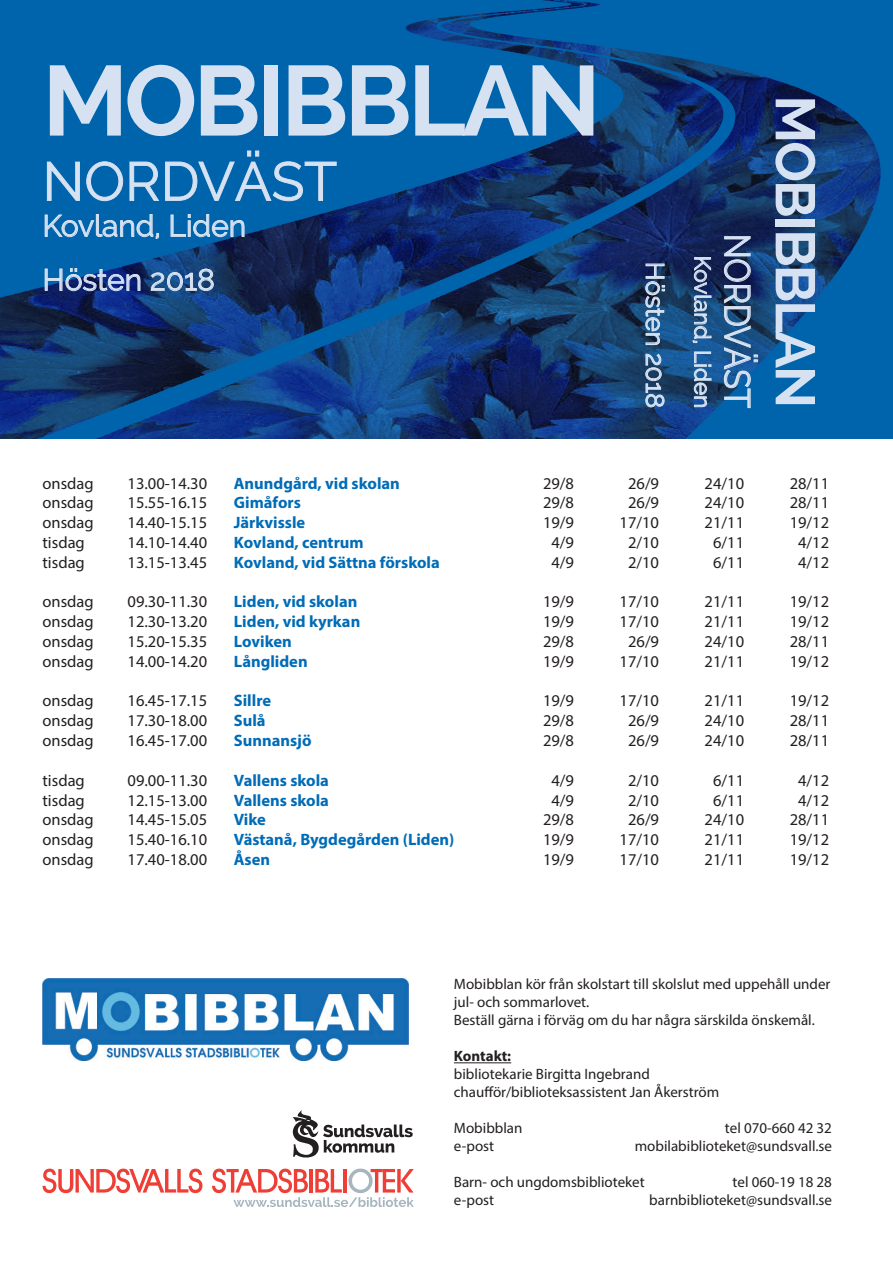
<style>
.page{position:relative;width:893px;height:1263px;background:#fff}
.page>*{position:absolute;margin:0;border:0;box-sizing:border-box;transform-origin:0 0}
.t1{font:700 99px "Raleway";letter-spacing:-.04em;color:#d6e2f2}
.t2{font:700 55.5px "Raleway";letter-spacing:-.04em;color:#d6e2f2}
.t3{font:54px "Raleway";color:#d6e2f2}
.t4{font:36px "Raleway";letter-spacing:-.01em;color:#d6e2f2;scale:.9 1}
.t5{font:30px "Raleway";color:#d6e2f2}
.t6{font:25.5px "Raleway";color:#d6e2f2}
.t7{font:22.5px "Raleway";color:#d6e2f2}
.t8{font:16.5px "Myriad Pro";color:#231f20}
.t9{font:700 16.5px "Myriad Pro";color:#006cb7}
.t10{font:15px/18px "Myriad Pro";color:#231f20}
.t11{font:700 15px "Myriad Pro";color:#231f20}
</style>
<div class="page">
<img style="left:0;top:0;width:893px;height:438px">
<svg style="left:43px;top:1168px;width:159px;height:25px"></svg>
<svg style="left:212px;top:1168px;width:202px;height:39px"></svg>
<svg style="left:293px;top:1110px;width:120px;height:47px"></svg>
<hr style="left:454px;top:1062px;width:57px;height:1px;background:#231f20">
<svg style="left:47px;top:161px;width:33px;height:40px"></svg>
<svg style="left:86px;top:161px;width:37px;height:40px"></svg>
<svg style="left:129px;top:150px;width:208px;height:51px"></svg>
<svg style="left:44px;top:214px;width:115px;height:25px"></svg>
<svg style="left:170px;top:214px;width:75px;height:23px"></svg>
<svg style="left:44px;top:268px;width:97px;height:23px"></svg>
<svg style="left:151px;top:268px;width:63px;height:23px"></svg>
<img style="left:724px;top:236px;width:34px;height:172px">
<svg style="left:692px;top:257px;width:20px;height:86px"></svg>
<svg style="left:694px;top:351px;width:18px;height:56px"></svg>
<svg style="left:645px;top:263px;width:20px;height:82px"></svg>
<svg style="left:645px;top:353px;width:20px;height:55px"></svg>
<img style="left:43px;top:978px;width:366px;height:82px">
<p class="t1" style="left:43px;top:44px;width:560px">MOBIBBLAN</p>
<p class="t3" style="left:43px;top:150px;width:296px">NORDVÄST</p>
<p class="t5" style="left:43px;top:208px;width:205px">Kovland, Liden</p>
<p class="t5" style="left:43px;top:262px;width:174px">Hösten 2018</p>
<p class="t6" style="left:670px;top:262px;width:148px;rotate:90deg">Hösten 2018</p>
<p class="t7" style="left:716px;top:255px;width:154px;rotate:90deg">Kovland, Liden</p>
<p class="t4" style="left:758px;top:234px;width:195px;rotate:90deg">NORDVÄST</p>
<p class="t2" style="left:827px;top:95px;width:314px;rotate:90deg">MOBIBBLAN</p>
<p class="t8" style="left:43px;top:473px;width:53px">onsdag</p>
<p class="t8" style="left:128px;top:473px;width:81px">13.00-14.30</p>
<p class="t9" style="left:234px;top:472px;width:168px">Anundgård, vid skolan</p>
<p class="t8" style="left:543px;top:473px;width:33px">29/8</p>
<p class="t8" style="left:628px;top:473px;width:33px">26/9</p>
<p class="t8" style="left:705px;top:473px;width:41px">24/10</p>
<p class="t8" style="left:790px;top:473px;width:41px">28/11</p>
<p class="t8" style="left:43px;top:493px;width:53px">onsdag</p>
<p class="t8" style="left:128px;top:493px;width:81px">15.55-16.15</p>
<p class="t9" style="left:234px;top:492px;width:69px">Gimåfors</p>
<p class="t8" style="left:543px;top:493px;width:33px">29/8</p>
<p class="t8" style="left:628px;top:493px;width:33px">26/9</p>
<p class="t8" style="left:705px;top:493px;width:41px">24/10</p>
<p class="t8" style="left:790px;top:493px;width:41px">28/11</p>
<p class="t8" style="left:43px;top:512px;width:53px">onsdag</p>
<p class="t8" style="left:128px;top:512px;width:81px">14.40-15.15</p>
<p class="t9" style="left:234px;top:512px;width:73px">Järkvissle</p>
<p class="t8" style="left:543px;top:512px;width:33px">19/9</p>
<p class="t8" style="left:620px;top:512px;width:41px">17/10</p>
<p class="t8" style="left:705px;top:512px;width:41px">21/11</p>
<p class="t8" style="left:790px;top:512px;width:41px">19/12</p>
<p class="t8" style="left:43px;top:532px;width:44px">tisdag</p>
<p class="t8" style="left:128px;top:532px;width:81px">14.10-14.40</p>
<p class="t9" style="left:234px;top:532px;width:131px">Kovland, centrum</p>
<p class="t8" style="left:551px;top:532px;width:24px">4/9</p>
<p class="t8" style="left:628px;top:532px;width:33px">2/10</p>
<p class="t8" style="left:713px;top:532px;width:33px">6/11</p>
<p class="t8" style="left:798px;top:532px;width:33px">4/12</p>
<p class="t8" style="left:43px;top:552px;width:44px">tisdag</p>
<p class="t8" style="left:128px;top:552px;width:81px">13.15-13.45</p>
<p class="t9" style="left:234px;top:551px;width:207px">Kovland, vid Sättna förskola</p>
<p class="t8" style="left:551px;top:552px;width:24px">4/9</p>
<p class="t8" style="left:628px;top:552px;width:33px">2/10</p>
<p class="t8" style="left:713px;top:552px;width:33px">6/11</p>
<p class="t8" style="left:798px;top:552px;width:33px">4/12</p>
<p class="t8" style="left:43px;top:592px;width:53px">onsdag</p>
<p class="t8" style="left:128px;top:592px;width:81px">09.30-11.30</p>
<p class="t9" style="left:234px;top:591px;width:125px">Liden, vid skolan</p>
<p class="t8" style="left:543px;top:592px;width:33px">19/9</p>
<p class="t8" style="left:620px;top:592px;width:41px">17/10</p>
<p class="t8" style="left:705px;top:592px;width:41px">21/11</p>
<p class="t8" style="left:790px;top:592px;width:41px">19/12</p>
<p class="t8" style="left:43px;top:611px;width:53px">onsdag</p>
<p class="t8" style="left:128px;top:611px;width:81px">12.30-13.20</p>
<p class="t9" style="left:234px;top:611px;width:128px">Liden, vid kyrkan</p>
<p class="t8" style="left:543px;top:611px;width:33px">19/9</p>
<p class="t8" style="left:620px;top:611px;width:41px">17/10</p>
<p class="t8" style="left:705px;top:611px;width:41px">21/11</p>
<p class="t8" style="left:790px;top:611px;width:41px">19/12</p>
<p class="t8" style="left:43px;top:631px;width:53px">onsdag</p>
<p class="t8" style="left:128px;top:631px;width:81px">15.20-15.35</p>
<p class="t9" style="left:234px;top:631px;width:60px">Loviken</p>
<p class="t8" style="left:543px;top:631px;width:33px">29/8</p>
<p class="t8" style="left:628px;top:631px;width:33px">26/9</p>
<p class="t8" style="left:705px;top:631px;width:41px">24/10</p>
<p class="t8" style="left:790px;top:631px;width:41px">28/11</p>
<p class="t8" style="left:43px;top:651px;width:53px">onsdag</p>
<p class="t8" style="left:128px;top:651px;width:81px">14.00-14.20</p>
<p class="t9" style="left:234px;top:650px;width:75px">Långliden</p>
<p class="t8" style="left:543px;top:651px;width:33px">19/9</p>
<p class="t8" style="left:620px;top:651px;width:41px">17/10</p>
<p class="t8" style="left:705px;top:651px;width:41px">21/11</p>
<p class="t8" style="left:790px;top:651px;width:41px">19/12</p>
<p class="t8" style="left:43px;top:691px;width:53px">onsdag</p>
<p class="t8" style="left:128px;top:691px;width:81px">16.45-17.15</p>
<p class="t9" style="left:234px;top:690px;width:39px">Sillre</p>
<p class="t8" style="left:543px;top:691px;width:33px">19/9</p>
<p class="t8" style="left:620px;top:691px;width:41px">17/10</p>
<p class="t8" style="left:705px;top:691px;width:41px">21/11</p>
<p class="t8" style="left:790px;top:691px;width:41px">19/12</p>
<p class="t8" style="left:43px;top:710px;width:53px">onsdag</p>
<p class="t8" style="left:128px;top:710px;width:81px">17.30-18.00</p>
<p class="t9" style="left:234px;top:710px;width:33px">Sulå</p>
<p class="t8" style="left:543px;top:710px;width:33px">29/8</p>
<p class="t8" style="left:628px;top:710px;width:33px">26/9</p>
<p class="t8" style="left:705px;top:710px;width:41px">24/10</p>
<p class="t8" style="left:790px;top:710px;width:41px">28/11</p>
<p class="t8" style="left:43px;top:730px;width:53px">onsdag</p>
<p class="t8" style="left:128px;top:730px;width:81px">16.45-17.00</p>
<p class="t9" style="left:234px;top:730px;width:79px">Sunnansjö</p>
<p class="t8" style="left:543px;top:730px;width:33px">29/8</p>
<p class="t8" style="left:628px;top:730px;width:33px">26/9</p>
<p class="t8" style="left:705px;top:730px;width:41px">24/10</p>
<p class="t8" style="left:790px;top:730px;width:41px">28/11</p>
<p class="t8" style="left:43px;top:770px;width:44px">tisdag</p>
<p class="t8" style="left:128px;top:770px;width:81px">09.00-11.30</p>
<p class="t9" style="left:234px;top:769px;width:97px">Vallens skola</p>
<p class="t8" style="left:551px;top:770px;width:24px">4/9</p>
<p class="t8" style="left:628px;top:770px;width:33px">2/10</p>
<p class="t8" style="left:713px;top:770px;width:33px">6/11</p>
<p class="t8" style="left:798px;top:770px;width:33px">4/12</p>
<p class="t8" style="left:43px;top:790px;width:44px">tisdag</p>
<p class="t8" style="left:128px;top:790px;width:81px">12.15-13.00</p>
<p class="t9" style="left:234px;top:789px;width:97px">Vallens skola</p>
<p class="t8" style="left:551px;top:790px;width:24px">4/9</p>
<p class="t8" style="left:628px;top:790px;width:33px">2/10</p>
<p class="t8" style="left:713px;top:790px;width:33px">6/11</p>
<p class="t8" style="left:798px;top:790px;width:33px">4/12</p>
<p class="t8" style="left:43px;top:809px;width:53px">onsdag</p>
<p class="t8" style="left:128px;top:809px;width:81px">14.45-15.05</p>
<p class="t9" style="left:234px;top:809px;width:33px">Vike</p>
<p class="t8" style="left:543px;top:809px;width:33px">29/8</p>
<p class="t8" style="left:628px;top:809px;width:33px">26/9</p>
<p class="t8" style="left:705px;top:809px;width:41px">24/10</p>
<p class="t8" style="left:790px;top:809px;width:41px">28/11</p>
<p class="t8" style="left:43px;top:829px;width:53px">onsdag</p>
<p class="t8" style="left:128px;top:829px;width:81px">15.40-16.10</p>
<p class="t9" style="left:234px;top:829px;width:222px">Västanå, Bygdegården (Liden)</p>
<p class="t8" style="left:543px;top:829px;width:33px">19/9</p>
<p class="t8" style="left:620px;top:829px;width:41px">17/10</p>
<p class="t8" style="left:705px;top:829px;width:41px">21/11</p>
<p class="t8" style="left:790px;top:829px;width:41px">19/12</p>
<p class="t8" style="left:43px;top:849px;width:53px">onsdag</p>
<p class="t8" style="left:128px;top:849px;width:81px">17.40-18.00</p>
<p class="t9" style="left:234px;top:848px;width:38px">Åsen</p>
<p class="t8" style="left:543px;top:849px;width:33px">19/9</p>
<p class="t8" style="left:620px;top:849px;width:41px">17/10</p>
<p class="t8" style="left:705px;top:849px;width:41px">21/11</p>
<p class="t8" style="left:790px;top:849px;width:41px">19/12</p>
<p class="t10" style="left:454px;top:975px;width:378px">Mobibblan kör från skolstart till skolslut med uppehåll under jul- och sommarlovet.</p>
<p class="t10" style="left:454px;top:1011px;width:362px">Beställ gärna i förväg om du har några särskilda önskemål.</p>
<p class="t11" style="left:454px;top:1046px;width:59px">Kontakt:</p>
<p class="t10" style="left:454px;top:1065px;width:197px">bibliotekarie Birgitta Ingebrand</p>
<p class="t10" style="left:454px;top:1083px;width:267px">chaufför/biblioteksassistent Jan Åkerström</p>
<p class="t10" style="left:454px;top:1119px;width:70px">Mobibblan</p>
<p class="t10" style="left:725px;top:1119px;width:109px">tel 070-660 42 32</p>
<p class="t10" style="left:454px;top:1137px;width:42px">e-post</p>
<p class="t10" style="left:635px;top:1137px;width:199px">mobilabiblioteket@sundsvall.se</p>
<p class="t10" style="left:454px;top:1173px;width:192px">Barn- och ungdomsbiblioteket</p>
<p class="t10" style="left:733px;top:1173px;width:101px">tel 060-19 18 28</p>
<p class="t10" style="left:454px;top:1191px;width:42px">e-post</p>
<p class="t10" style="left:649px;top:1191px;width:184px">barnbiblioteket@sundsvall.se</p>
</div>
